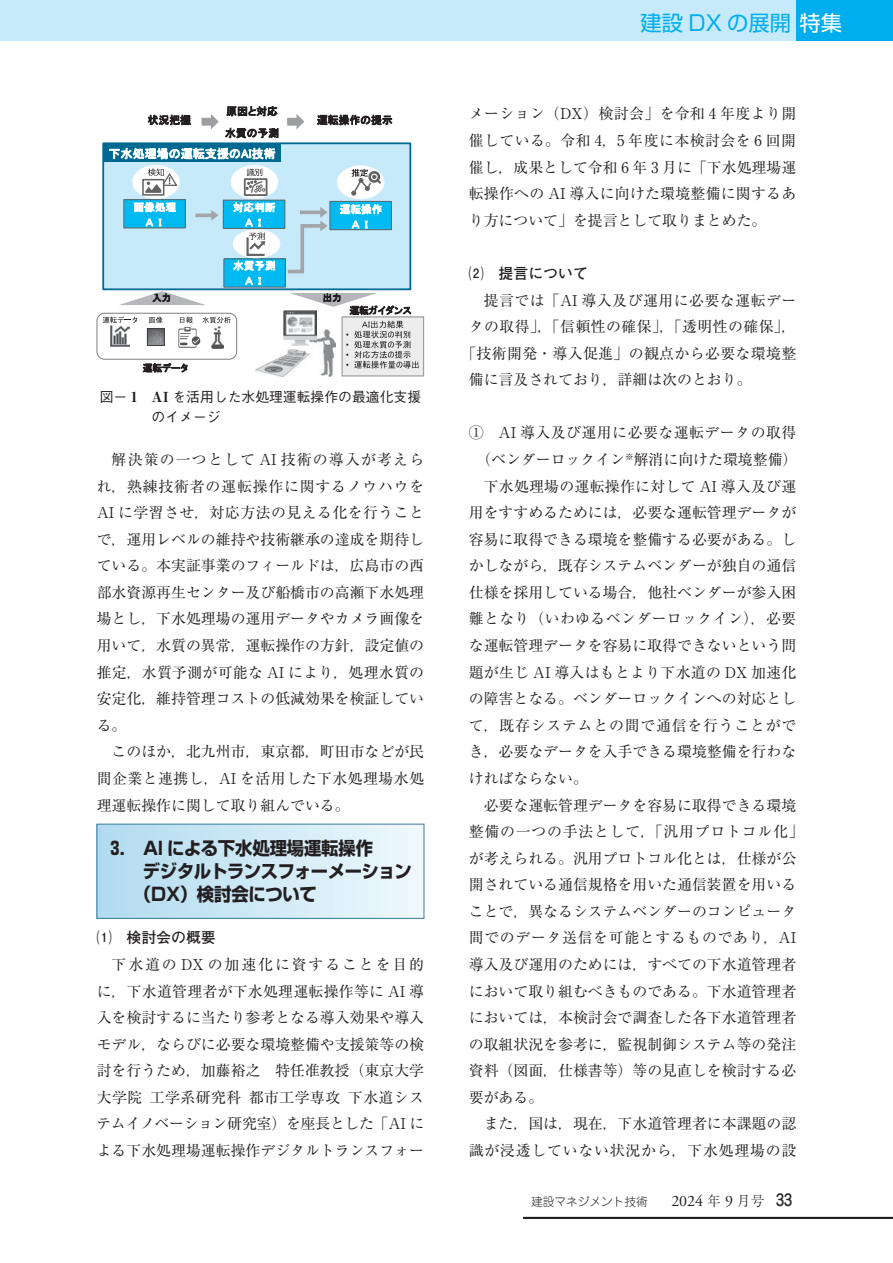
<style>
.page{position:relative;width:893px;height:1263px;background:#fff}
.page>*{position:absolute;margin:0;border:0;box-sizing:border-box;transform-origin:0 0}
.t1{font:21.3px "Shin Go Pr 6 N";color:#00aeef}
.大見出し_1__特集{font:700 18px "Shin Go Pr 6 N";letter-spacing:-.02em;color:#231f20;scale:.96 1}
.大見出し_1__特集-2{font:700 18px "Shin Go Pr 6 N";letter-spacing:-.02em;color:#231f20}
.本文_14Q{font:14.85px/26.5px "Ryumin Pr 6 N";color:#231f20;text-align:justify}
.小見出し__など_前アキ{font:14.85px/26.5px "Ryumin Pr 6 N";color:#231f20;text-align:center}
.本文_14Q-2{font:14.85px/26.5px "Ryumin Pr 6 N";letter-spacing:.055em;color:#231f20;text-align:right}
.本文_14Q-3{font:14.85px "Ryumin Pr 6 N";letter-spacing:.03em;color:#231f20}
.本文_14Q-4{font:14.85px "Ryumin Pr 6 N";letter-spacing:.025em;color:#231f20}
.本文_14Q-5{font:14.85px "Ryumin Pr 6 N";letter-spacing:.035em;color:#231f20}
.中見出し__1___太ゴ{font:700 14.85px "Futo Go B101 Pr 6 N";color:#231f20}
.中見出し__1___太ゴ_前アキ{font:700 14.85px "Futo Go B101 Pr 6 N";color:#231f20}
.キャプション{font:500 13.8px/20.2px "Gothic BBB Pr 6 N";color:#231f20}
.t2{font:300 11.7px "Jun 101 Pro";color:#231f20}
.s1{font-family:"Ryumin Pr 6 N";font-weight:800}
.s2{color:#fff}
.s3{font-family:"Adobe Garamond Pro";font-weight:400;font-size:15.9px}
.s4{font-family:"Ryumin Pr 6 N";font-size:13.8px}
.s5{font-family:"Jun 34 Pro";font-weight:500;font-size:15.9px}
</style>
<div class="page">
<div style="left:795px;top:0;width:98px;height:40px;background:#00aeef"></div>
<div style="left:0;top:0;width:795px;height:40px;background:#c6eafa"></div>
<div style="left:97px;top:824px;width:327px;height:94px;background:linear-gradient(to right,#b1dbef,#eff9fd)"></div>
<div style="left:103px;top:143px;width:307px;height:146px;background:#c6eafa"></div>
<div style="left:102px;top:142px;width:309px;height:148px;border:2px solid #006991"></div>
<svg style="left:178px;top:317px;width:53px;height:31px"></svg>
<svg style="left:103px;top:316px;width:34px;height:7px"></svg>
<div style="left:223px;top:200px;width:62px;height:28px;background:#00baf1"></div>
<div style="left:223px;top:200px;width:62px;height:29px;border:1px solid #646467"></div>
<svg style="left:233px;top:202px;width:42px;height:10px"></svg>
<svg style="left:245px;top:219px;width:16px;height:7px"></svg>
<div style="left:124px;top:200px;width:61px;height:28px;background:#00baf1"></div>
<div style="left:124px;top:199px;width:62px;height:29px;border:1px solid #646467"></div>
<svg style="left:134px;top:202px;width:42px;height:10px"></svg>
<svg style="left:145px;top:219px;width:8px;height:7px"></svg>
<svg style="left:159px;top:219px;width:2px;height:7px"></svg>
<div style="left:330px;top:201px;width:61px;height:29px;background:#00baf1"></div>
<div style="left:330px;top:201px;width:62px;height:29px;border:1px solid #646467"></div>
<svg style="left:340px;top:204px;width:42px;height:10px"></svg>
<svg style="left:352px;top:221px;width:16px;height:7px"></svg>
<img style="left:255px;top:349px;width:52px;height:27px">
<img style="left:307px;top:330px;width:28px;height:47px">
<svg style="left:288px;top:207px;width:40px;height:66px"></svg>
<svg style="left:195px;top:210px;width:23px;height:11px"></svg>
<img style="left:149px;top:330px;width:13px;height:14px">
<div style="left:147px;top:328px;width:17px;height:18px;border:1px solid #3d3d3e"></div>
<svg style="left:149px;top:317px;width:14px;height:6px"></svg>
<div style="left:97px;top:313px;width:140px;height:46px;border:1px solid #7d7f82;border-radius:8px"></div>
<div style="left:224px;top:259px;width:61px;height:28px;background:#00baf1"></div>
<svg style="left:245px;top:277px;width:16px;height:8px"></svg>
<svg style="left:119px;top:291px;width:86px;height:14px"></svg>
<svg style="left:143px;top:363px;width:44px;height:9px"></svg>
<img style="left:284px;top:310px;width:33px;height:35px">
<div style="left:342px;top:317px;width:82px;height:59px;background:#ededee"></div>
<div style="left:341px;top:316px;width:83px;height:61px;border:1px solid #9c9ea1"></div>
<svg style="left:354px;top:321px;width:65px;height:47px"></svg>
<svg style="left:290px;top:293px;width:121px;height:22px"></svg>
<div style="left:103px;top:143px;width:178px;height:19px;background:#006991"></div>
<svg style="left:148px;top:115px;width:43px;height:10px"></svg>
<svg style="left:227px;top:106px;width:50px;height:11px"></svg>
<svg style="left:317px;top:115px;width:75px;height:10px"></svg>
<svg style="left:225px;top:128px;width:53px;height:10px"></svg>
<svg style="left:202px;top:114px;width:17px;height:15px"></svg>
<svg style="left:287px;top:114px;width:17px;height:15px"></svg>
<div style="left:233px;top:229px;width:47px;height:29px;background:#fff;border-radius:50%"></div>
<div style="left:231px;top:165px;width:47px;height:34px;background:#fff;border-radius:50%"></div>
<div style="left:337px;top:165px;width:47px;height:34px;background:#fff;border-radius:50%"></div>
<svg style="left:132px;top:165px;width:48px;height:34px"></svg>
<img style="left:212px;top:327px;width:12px;height:22px">
<img style="left:110px;top:326px;width:19px;height:20px">
<div style="left:244px;top:178px;width:23px;height:18px;border:2px solid #646467"></div>
<svg style="left:352px;top:169px;width:31px;height:26px"></svg>
<div style="left:142px;top:179px;width:22px;height:17px;border:2px solid #636366"></div>
<svg style="left:109px;top:148px;width:166px;height:46px"></svg>
<svg style="left:233px;top:232px;width:42px;height:39px"></svg>
<hr style="left:523px;top:1217px;width:370px;height:2px;background:#231f20">
<p class="キャプション" style="left:152px;top:386px;width:271px;text-indent:-52px">図－ <span class="s1">1 AI</span> を活用した水処理運転操作の最適化支援のイメージ</p>
<p class="本文_14Q" style="left:97px;top:445px;width:329px;text-indent:15px">解決策の一つとして AI 技術の導入が考えられ，熟練技術者の運転操作に関するノウハウをAI に学習させ，対応方法の見える化を行うことで，運用レベルの維持や技術継承の達成を期待している。本実証事業のフィールドは，広島市の西部水資源再生センター及び船橋市の高瀬下水処理場とし，下水処理場の運用データやカメラ画像を用いて，水質の異常，運転操作の方針，設定値の推定，水質予測が可能な AI により，処理水質の安定化，維持管理コストの低減効果を検証している。</p>
<p class="本文_14Q" style="left:97px;top:738px;width:329px;text-indent:15px">このほか，北九州市，東京都，町田市などが民間企業と連携し，AI を活用した下水処理場水処理運転操作に関して取り組んでいる。</p>
<p class="大見出し_1__特集-2" style="left:110px;top:833px;width:264px">3.　AI による下水処理場運転操作</p>
<p class="大見出し_1__特集" style="left:143px;top:857px;width:282px">デジタルトランスフォーメーション</p>
<p class="大見出し_1__特集" style="left:134px;top:880px;width:192px">（DX）検討会について</p>
<p class="中見出し__1___太ゴ" style="left:97px;top:926px;width:121px">⑴　検討会の概要</p>
<p class="本文_14Q" style="left:97px;top:950px;width:329px;text-indent:15px">下水道の DX の加速化に資することを目的に，下水道管理者が下水処理運転操作等に AI 導入を検討するに当たり参考となる導入効果や導入モデル，ならびに必要な環境整備や支援策等の検討を行うため，加藤裕之　特任准教授（東京大学大学院 工学系研究科 都市工学専攻 下水道システムイノベーション研究室）を座長とした「AI による下水処理場運転操作デジタルトランスフォー</p>
<h1 class="t1" style="left:640px;top:6px;width:203px">建設 DX の展開<span class="s2">特集</span></h1>
<p class="本文_14Q" style="left:469px;top:100px;width:329px">メーション（DX）検討会」を令和 4 年度より開催している。令和 4，5 年度に本検討会を 6 回開催し，成果として令和 6 年 3 月に「下水処理場運転操作への AI 導入に向けた環境整備に関するあり方について」を提言として取りまとめた。</p>
<p class="中見出し__1___太ゴ_前アキ" style="left:469px;top:261px;width:121px">⑵　提言について</p>
<p class="本文_14Q-5" style="left:484px;top:288px;width:314px">提言では「AI 導入及び運用に必要な運転デー</p>
<p class="本文_14Q-3" style="left:469px;top:315px;width:329px">タの取得」，「信頼性の確保」，「透明性の確保」，</p>
<p class="本文_14Q-4" style="left:461px;top:341px;width:336px">「技術開発・導入促進」の観点から必要な環境整</p>
<p class="本文_14Q" style="left:469px;top:366px;width:284px">備に言及されており，詳細は次のとおり。</p>
<p class="小見出し__など_前アキ" style="left:469px;top:419px;width:330px">①　AI 導入及び運用に必要な運転データの取得（ベンダーロックイン<sup>※</sup>解消に向けた環境整備）</p>
<p class="本文_14Q" style="left:469px;top:472px;width:329px;text-indent:15px">下水処理場の運転操作に対して AI 導入及び運用をすすめるためには，必要な運転管理データが容易に取得できる環境を整備する必要がある。しかしながら，既存システムベンダーが独自の通信仕様を採用している場合，他社ベンダーが参入困難となり（いわゆるベンダーロックイン），必要な運転管理データを容易に取得できないという問題が生じ AI 導入はもとより下水道の DX 加速化の障害となる。ベンダーロックインへの対応として，既存システムとの間で通信を行うことができ，必要なデータを入手できる環境整備を行わなければならない。</p>
<p class="本文_14Q" style="left:469px;top:791px;width:336px;text-align:left;text-indent:15px">必要な運転管理データを容易に取得できる環境整備の一つの手法として，「汎用プロトコル化」が考えられる。汎用プロトコル化とは，仕様が公開されている通信規格を用いた通信装置を用いることで，異なるシステムベンダーのコンピュータ間でのデータ送信を可能とするものであり，AI導入及び運用のためには，すべての下水道管理者において取り組むべきものである。下水道管理者においては，本検討会で調査した各下水道管理者の取組状況を参考に，監視制御システム等の発注資料（図面，仕様書等）等の見直しを検討する必要がある。</p>
<p class="本文_14Q-2" style="left:469px;top:1110px;width:329px">また，国は，現在，下水道管理者に本課題の認識が浸透していない状況から，下水処理場の設</p>
<p class="t2" style="left:531px;top:1192px;width:262px">建設マネジメント技術　　<span class="s3">2024</span> <span class="s4">年</span> <span class="s3">9</span> <span class="s4">月号</span> <span class="s5">33</span></p>
</div>
